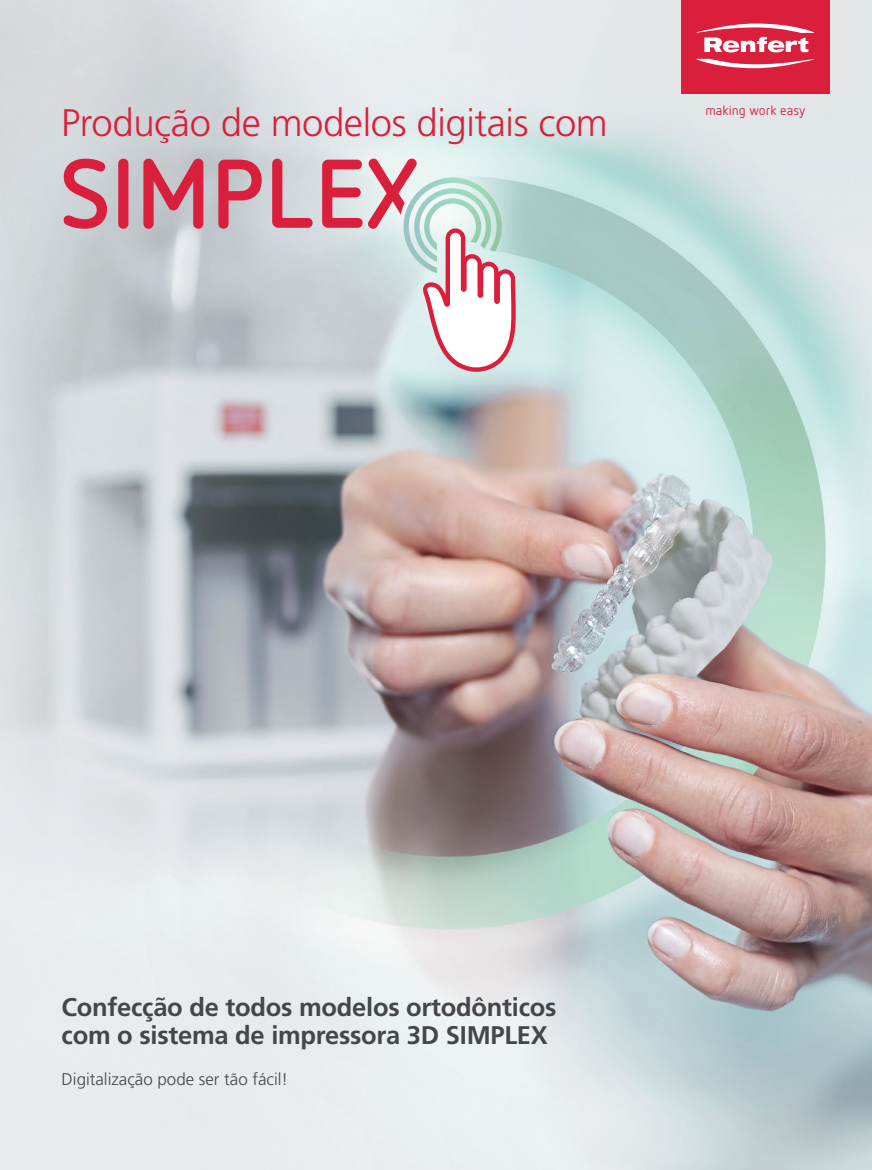
<style>
.page{position:relative;width:872px;height:1170px;background:#fff}
.page>*{position:absolute;margin:0;border:0;box-sizing:border-box;transform-origin:0 0}
.t1{font:300 38.25px "Frutiger LT Std";letter-spacing:-.01em;color:#da1f3d}
.t2{font:700 25.5px/27.9px "Frutiger LT Std";letter-spacing:-.01em;color:#464547}
.t3{font:300 16.95px "Frutiger LT Std";color:#464547}
.t4{font:13.5px "Netto Pro";color:#da1f3d}
</style>
<div class="page">
<img style="left:0;top:0;width:872px;height:1169px">
<svg style="left:64px;top:159px;width:43px;height:70px"></svg>
<div style="left:118px;top:159px;width:10px;height:70px;background:#da1f3d;border-radius:5px"></div>
<svg style="left:143px;top:159px;width:60px;height:70px"></svg>
<svg style="left:218px;top:160px;width:44px;height:69px"></svg>
<svg style="left:272px;top:159px;width:41px;height:69px"></svg>
<svg style="left:322px;top:160px;width:40px;height:68px"></svg>
<svg style="left:368px;top:159px;width:148px;height:213px"></svg>
<img style="left:403px;top:177px;width:99px;height:96px">
<div style="left:681px;top:0;width:148px;height:94px;background:#da1f3d"></div>
<svg style="left:696px;top:59px;width:118px;height:9px"></svg>
<svg style="left:696px;top:24px;width:118px;height:28px"></svg>
<h1 class="t1" style="left:61px;top:101px;width:548px">Produção de modelos digitais com</h1>
<p class="t4" style="left:705px;top:102px;width:101px">making work easy</p>
<p class="t2" style="left:62px;top:992px;width:496px">Confecção de todos modelos ortodônticos com o sistema de impressora 3D SIMPLEX</p>
<p class="t3" style="left:62px;top:1069px;width:228px">Digitalização pode ser tão fácil!</p>
</div>
